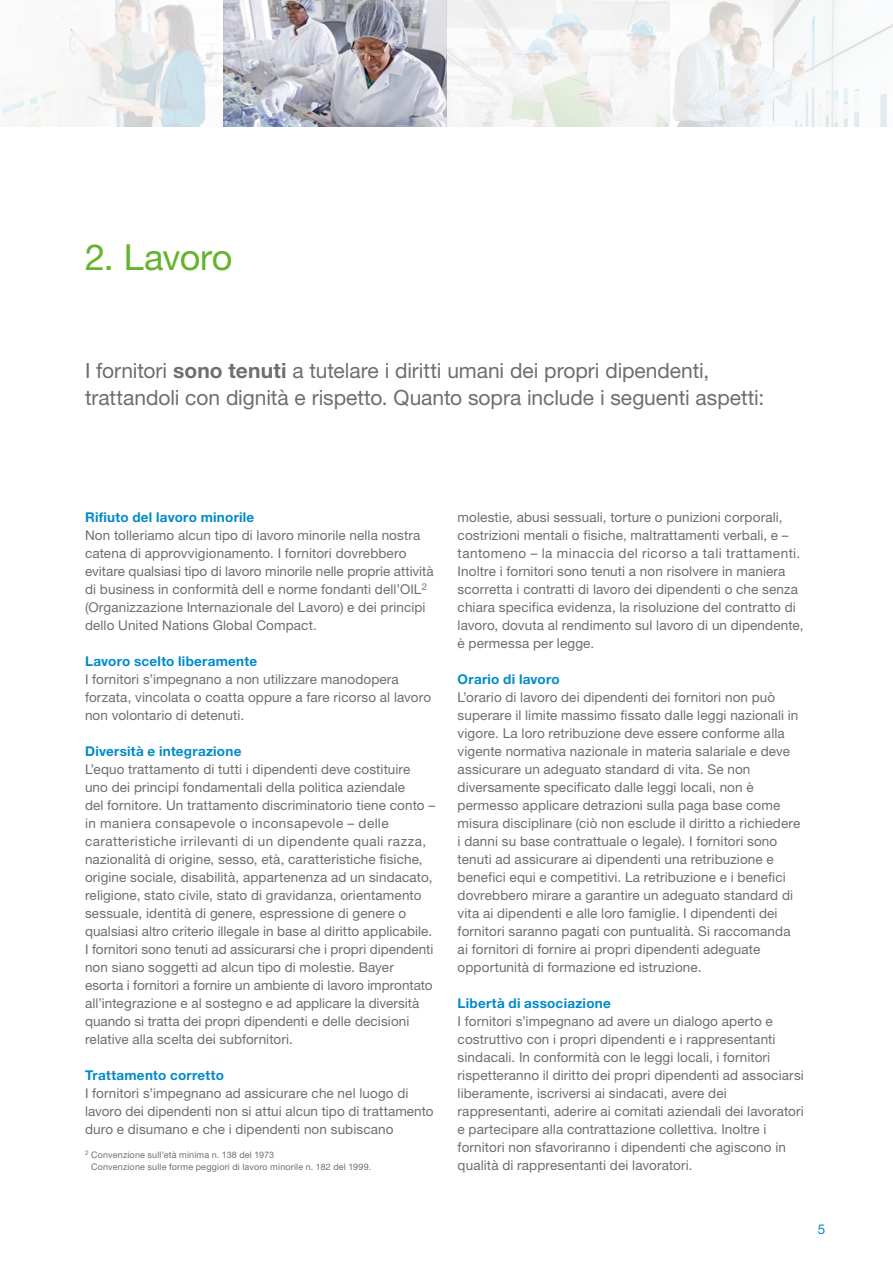
<style>
.page{position:relative;width:893px;height:1263px;background:#fff}
.page>*{position:absolute;margin:0;border:0;box-sizing:border-box;transform-origin:0 0}
.t1{font:36px "Helvetica Neue LTW1 G";letter-spacing:-.01em;color:#64b32b}
.t2{font:21px/27px "Helvetica Neue LTW1 G";letter-spacing:-.005em;color:#6e6e6d}
.t3{font:13.5px/18px "Helvetica Neue LTW1 G";letter-spacing:.01em;color:#6e6e6d}
.t4{font:700 13.5px "Helvetica Neue LTW1 G";letter-spacing:.02em;color:#008aca}
.t5{font:13.5px "Helvetica Neue LTW1 G";color:#008aca}
.t6{font:9px/12px "Helvetica Neue LTW1 G";letter-spacing:.02em;color:#6e6e6d}
.s1{font-weight:700}
</style>
<div class="page">
<img style="left:2px;top:0;width:221px;height:126px">
<svg style="left:223px;top:0;width:223px;height:126px;background:#b5b5be"></svg>
<svg style="left:446px;top:0;width:224px;height:126px;fill:#f3f2f3"></svg>
<svg style="left:672px;top:0;width:221px;height:126px;fill:#f6f8f9"></svg>
<h1 class="t1" style="left:85px;top:235px;width:149px">2. Lavoro</h1>
<h2 class="t2" style="left:85px;top:357px;width:681px">I fornitori <span class="s1">sono tenuti</span> a tutelare i diritti umani dei propri dipendenti, trattandoli con dignità e rispetto. Quanto sopra include i seguenti aspetti:</h2>
<p class="t4" style="left:85px;top:509px;width:171px">Rifiuto del lavoro minorile</p>
<p class="t3" style="left:85px;top:526px;width:350px">Non tolleriamo alcun tipo di lavoro minorile nella nostra catena di approvvigionamento. I fornitori dovrebbero evitare qualsiasi tipo di lavoro minorile nelle proprie attività di business in conformità dell e norme fondanti dell’OIL<sup>2 </sup>(Organizzazione Internazionale del Lavoro) e dei principi dello United Nations Global Compact.</p>
<p class="t4" style="left:85px;top:653px;width:174px">Lavoro scelto liberamente</p>
<p class="t3" style="left:85px;top:670px;width:348px">I fornitori s’impegnano a non utilizzare manodopera forzata, vincolata o coatta oppure a fare ricorso al lavoro non volontario di detenuti.</p>
<p class="t4" style="left:85px;top:743px;width:158px">Diversità e integrazione</p>
<p class="t3" style="left:85px;top:760px;width:352px">L’equo trattamento di tutti i dipendenti deve costituire uno dei principi fondamentali della politica aziendale<br>del fornitore. Un trattamento discriminatorio tiene conto – in maniera consapevole o inconsapevole – delle caratteristiche irrilevanti di un dipendente quali razza, nazionalità di origine, sesso, età, caratteristiche fisiche, origine sociale, disabilità, appartenenza ad un sindacato, religione, stato civile, stato di gravidanza, orientamento sessuale, identità di genere, espressione di genere o qualsiasi altro criterio illegale in base al diritto applicabile.<br>I fornitori sono tenuti ad assicurarsi che i propri dipendenti non siano soggetti ad alcun tipo di molestie. Bayer esorta i fornitori a fornire un ambiente di lavoro improntato all’integrazione e al sostegno e ad applicare la diversità quando si tratta dei propri dipendenti e delle decisioni relative alla scelta dei subfornitori.</p>
<p class="t4" style="left:85px;top:1067px;width:140px">Trattamento corretto</p>
<p class="t3" style="left:85px;top:1084px;width:350px">I fornitori s’impegnano ad assicurare che nel luogo di lavoro dei dipendenti non si attui alcun tipo di trattamento duro e disumano e che i dipendenti non subiscano</p>
<p class="t6" style="left:91px;top:1149px;width:282px;text-indent:-6px"><sup>2</sup> Convenzione sull’età minima n. 138 del 1973<br>Convenzione sulle forme peggiori di lavoro minorile n. 182 del 1999.</p>
<p class="t3" style="left:458px;top:508px;width:347px">molestie, abusi sessuali, torture o punizioni corporali, costrizioni mentali o fisiche, maltrattamenti verbali, e – tantomeno – la minaccia del ricorso a tali trattamenti.<br>Inoltre i fornitori sono tenuti a non risolvere in maniera scorretta i contratti di lavoro dei dipendenti o che senza chiara specifica evidenza, la risoluzione del contratto di lavoro, dovuta al rendimento sul lavoro di un dipendente, è permessa per legge.</p>
<p class="t4" style="left:458px;top:671px;width:104px">Orario di lavoro</p>
<p class="t3" style="left:458px;top:688px;width:344px">L’orario di lavoro dei dipendenti dei fornitori non può superare il limite massimo fissato dalle leggi nazionali in vigore. La loro retribuzione deve essere conforme alla vigente normativa nazionale in materia salariale e deve assicurare un adeguato standard di vita. Se non diversamente specificato dalle leggi locali, non è permesso applicare detrazioni sulla paga base come misura disciplinare (ciò non esclude il diritto a richiedere i danni su base contrattuale o legale). I fornitori sono tenuti ad assicurare ai dipendenti una retribuzione e benefici equi e competitivi. La retribuzione e i benefici dovrebbero mirare a garantire un adeguato standard di vita ai dipendenti e alle loro famiglie. I dipendenti dei fornitori saranno pagati con puntualità. Si raccomanda ai fornitori di fornire ai propri dipendenti adeguate opportunità di formazione ed istruzione.</p>
<p class="t4" style="left:458px;top:995px;width:155px">Libertà di associazione</p>
<p class="t3" style="left:458px;top:1012px;width:348px">I fornitori s’impegnano ad avere un dialogo aperto e costruttivo con i propri dipendenti e i rappresentanti sindacali. In conformità con le leggi locali, i fornitori rispetteranno il diritto dei propri dipendenti ad associarsi liberamente, iscriversi ai sindacati, avere dei rappresentanti, aderire ai comitati aziendali dei lavoratori e partecipare alla contrattazione collettiva. Inoltre i fornitori non sfavoriranno i dipendenti che agiscono in qualità di rappresentanti dei lavoratori.</p>
<p class="t5" style="left:818px;top:1221px;width:9px">5</p>
</div>
